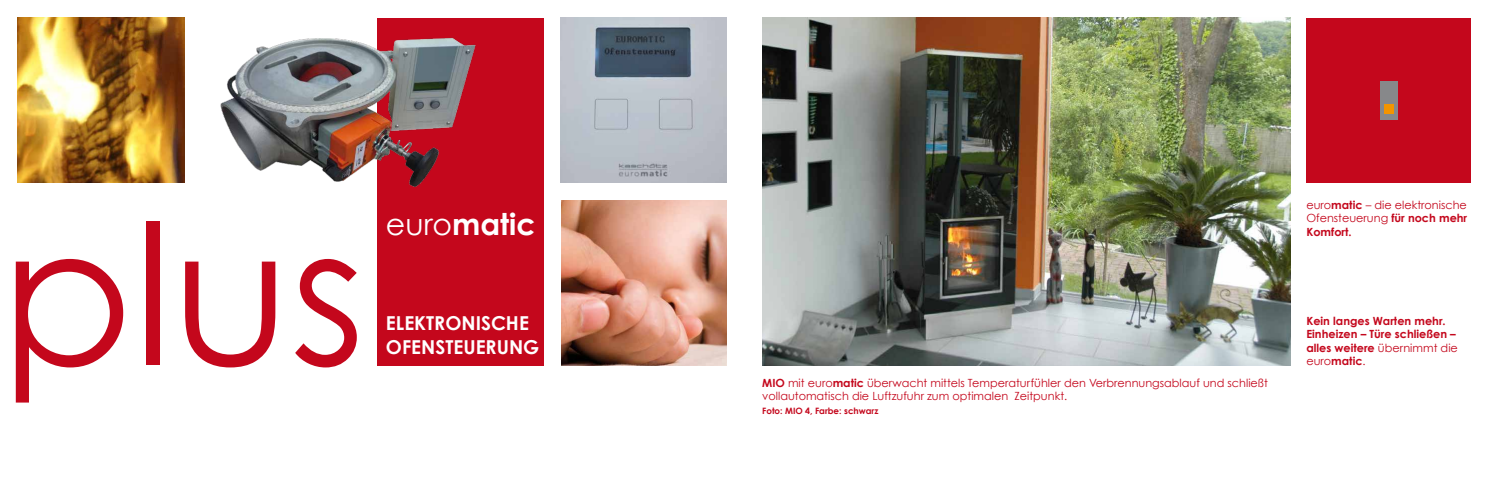
<style>
.page{position:relative;width:1489px;height:479px;background:#fff}
.page>*{position:absolute;margin:0;border:0;box-sizing:border-box;transform-origin:0 0}
.t1{font:194px "Century Gothic";color:#c4071c}
.t2{font:700 30px "Century Gothic";color:#fff}
.t3{font:700 19.12px/23px "Century Gothic";color:#fff}
.t4{font:11.25px/13.5px "Century Gothic";color:#c4071c}
.t5{font:700 11.25px/13.5px "Century Gothic";color:#c4071c}
.t6{font:700 8.75px "Century Gothic";color:#c4071c}
.s1{font-weight:400}
.s2{font-weight:700}
</style>
<div class="page">
<img style="left:18px;top:18px;width:166px;height:164px">
<img style="left:762px;top:18px;width:528px;height:347px">
<img style="left:562px;top:200px;width:164px;height:165px">
<div style="left:377px;top:18px;width:167px;height:347px;background:#c4071c"></div>
<div style="left:1306px;top:18px;width:164px;height:164px;background:#c4071c"></div>
<div style="left:1379px;top:81px;width:18px;height:39px;background:#87888a"></div>
<div style="left:1383px;top:104px;width:10px;height:9px;background:#f39400"></div>
<img style="left:560px;top:18px;width:166px;height:164px">
<img style="left:220px;top:37px;width:256px;height:150px">
<h1 class="t1" style="left:1px;top:176px;width:366px">plus</h1>
<h2 class="t2" style="left:386px;top:204px;width:151px"><span class="s1">euro</span>matic</h2>
<h3 class="t3" style="left:386px;top:311px;width:155px">ELEKTRONISCHE<br>OFENSTEUERUNG</h3>
<p class="t4" style="left:762px;top:375px;width:507px"><span class="s2">MIO</span> mit euro<span class="s2">matic</span> überwacht mittels Temperaturfühler den Verbrennungsablauf und schließt vollautomatisch die Luftzufuhr zum optimalen Zeitpunkt.</p>
<p class="t6" style="left:762px;top:405px;width:118px">Foto: MIO 4, Farbe: schwarz</p>
<p class="t4" style="left:1306px;top:198px;width:162px;text-align:justify">euro<span class="s2">matic</span> – die elektronische Ofensteuerung <span class="s2">für noch mehr Komfort.</span></p>
<p class="t5" style="left:1306px;top:313px;width:153px">Kein langes Warten mehr.<br>Einheizen – Türe schließen – alles weitere <span class="s1">übernimmt die euro</span>matic<span class="s1">.</span></p>
</div>
